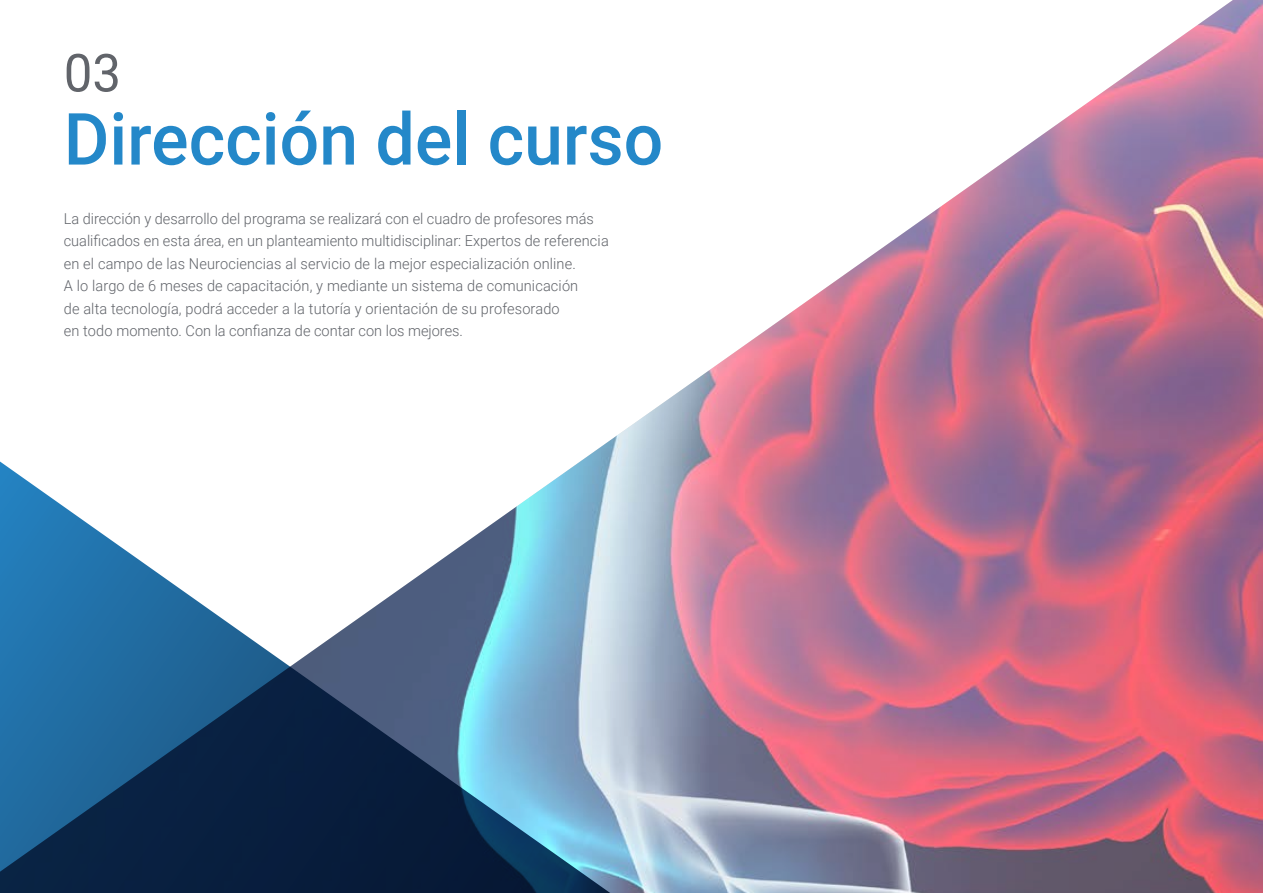
<style>
.page{position:relative;width:1263px;height:893px;background:#fff}
.page>*{position:absolute;margin:0;border:0;box-sizing:border-box;transform-origin:0 0}
.t1{font:500 72px "Roboto";color:#2488c9}
.t2{font:52.5px "Roboto";color:#61646a}
.t3{font:300 15px/22.5px "Roboto";letter-spacing:.01em;color:#61646a}
</style>
<div class="page">
<img style="left:602px;top:0;width:661px;height:893px">
<svg style="left:0;top:446px;width:640px;height:447px"></svg>
<h2 class="t2" style="left:64px;top:36px;width:59px">03</h2>
<h1 class="t1" style="left:64px;top:89px;width:601px">Dirección del curso</h1>
<p class="t3" style="left:64px;top:207px;width:546px">La dirección y desarrollo del programa se realizará con el cuadro de profesores más cualificados en esta área, en un planteamiento multidisciplinar: Expertos de referencia en el campo de las Neurociencias al servicio de la mejor especialización online.<br>A lo largo de 6 meses de capacitación, y mediante un sistema de comunicación<br>de alta tecnología, podrá acceder a la tutoría y orientación de su profesorado<br>en todo momento. Con la confianza de contar con los mejores.</p>
</div>
